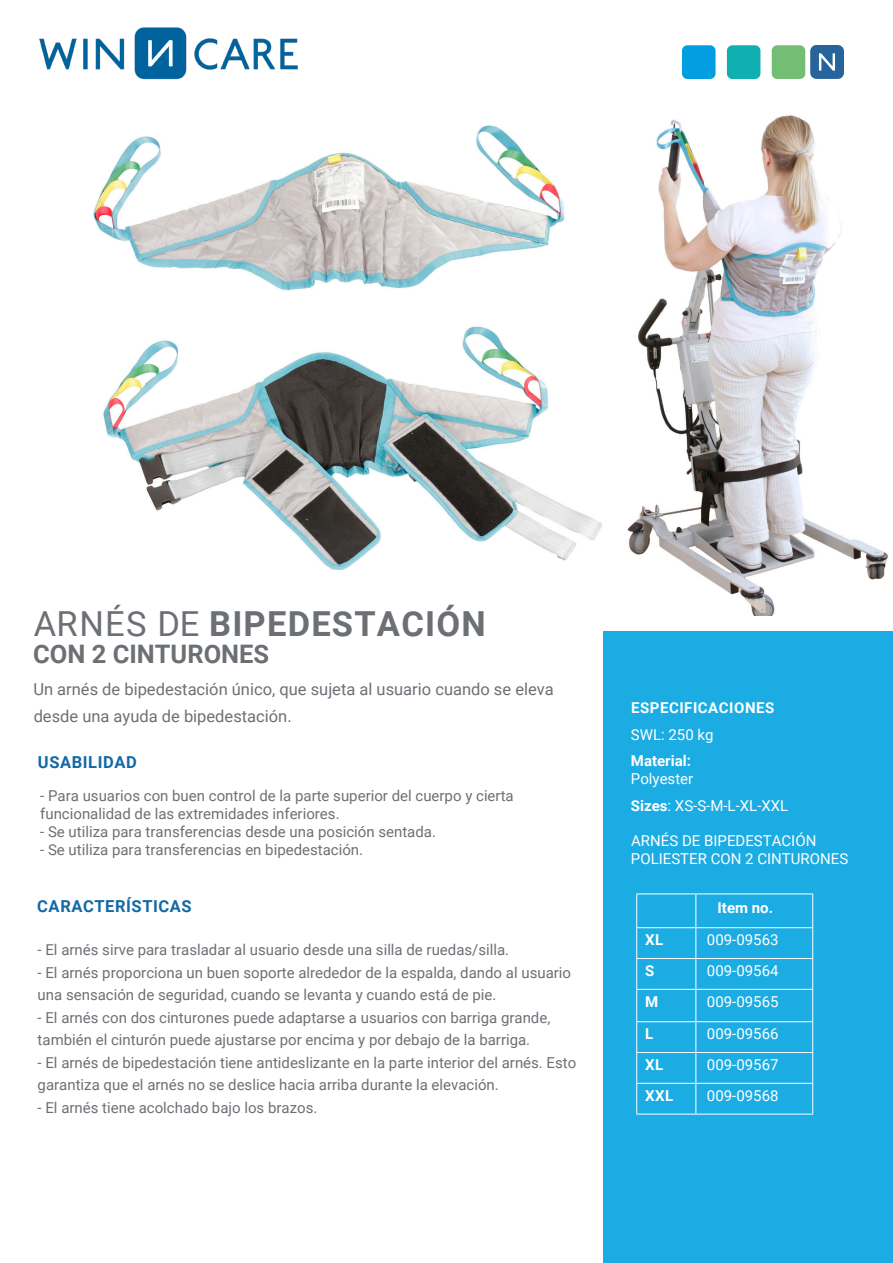
<style>
.page{position:relative;width:893px;height:1263px;background:#fff}
.page>*{position:absolute;margin:0;border:0;box-sizing:border-box;transform-origin:0 0}
.Titre{font:700 34.5px "Roboto";letter-spacing:.035em;color:#6c7075}
.Titre-2{font:700 25.5px "Roboto";color:#6c7075}
.Titre-3{font:16.5px/27.6px "Roboto";color:#6c7075}
.t1{font:700 16.5px "Roboto";letter-spacing:.035em;color:#1269a5}
.t2{font:15px/22.5px "Roboto";color:#6c7075}
.t3{font:15px/26.5px "Roboto";color:#fff}
.t4{font:15px/18px "Roboto";color:#fff}
.t5{font:700 15px/26.5px "Roboto";letter-spacing:.035em;color:#fff}
.t6{font:700 15px "Roboto";letter-spacing:.015em;color:#fff}
.s1{font-weight:400}
.s2{font-style:inherit}
.s3{font-weight:700}
</style>
<div class="page">
<img style="left:93px;top:125px;width:472px;height:166px">
<div style="left:604px;top:631px;width:289px;height:632px;background:#1bace3"></div>
<hr style="left:636px;top:893px;width:60px;height:1px;background:#fff">
<hr style="left:636px;top:894px;width:1px;height:33px;background:#fff">
<hr style="left:696px;top:893px;width:117px;height:1px;background:#fff">
<hr style="left:695px;top:894px;width:1px;height:33px;background:#fff">
<hr style="left:812px;top:894px;width:1px;height:33px;background:#fff">
<hr style="left:636px;top:927px;width:60px;height:1px;background:#fff">
<hr style="left:636px;top:928px;width:1px;height:30px;background:#fff">
<hr style="left:696px;top:927px;width:117px;height:1px;background:#fff">
<hr style="left:695px;top:928px;width:1px;height:30px;background:#fff">
<hr style="left:812px;top:928px;width:1px;height:30px;background:#fff">
<hr style="left:636px;top:958px;width:60px;height:1px;background:#fff">
<hr style="left:636px;top:959px;width:1px;height:30px;background:#fff">
<hr style="left:696px;top:958px;width:117px;height:1px;background:#fff">
<hr style="left:695px;top:959px;width:1px;height:30px;background:#fff">
<hr style="left:812px;top:959px;width:1px;height:30px;background:#fff">
<hr style="left:636px;top:989px;width:60px;height:1px;background:#fff">
<hr style="left:636px;top:990px;width:1px;height:31px;background:#fff">
<hr style="left:696px;top:989px;width:117px;height:1px;background:#fff">
<hr style="left:695px;top:990px;width:1px;height:31px;background:#fff">
<hr style="left:812px;top:990px;width:1px;height:31px;background:#fff">
<hr style="left:636px;top:1021px;width:60px;height:1px;background:#fff">
<hr style="left:636px;top:1022px;width:1px;height:30px;background:#fff">
<hr style="left:696px;top:1021px;width:117px;height:1px;background:#fff">
<hr style="left:695px;top:1022px;width:1px;height:30px;background:#fff">
<hr style="left:812px;top:1022px;width:1px;height:30px;background:#fff">
<hr style="left:636px;top:1052px;width:60px;height:1px;background:#fff">
<hr style="left:636px;top:1053px;width:1px;height:30px;background:#fff">
<hr style="left:696px;top:1052px;width:117px;height:1px;background:#fff">
<hr style="left:695px;top:1053px;width:1px;height:30px;background:#fff">
<hr style="left:812px;top:1053px;width:1px;height:30px;background:#fff">
<hr style="left:636px;top:1083px;width:60px;height:1px;background:#fff">
<svg style="left:636px;top:1084px;width:1px;height:29px"></svg>
<hr style="left:696px;top:1083px;width:117px;height:1px;background:#fff">
<svg style="left:695px;top:1084px;width:1px;height:29px"></svg>
<svg style="left:812px;top:1084px;width:1px;height:29px"></svg>
<hr style="left:636px;top:1113px;width:60px;height:1px;background:#fff">
<hr style="left:696px;top:1113px;width:117px;height:1px;background:#fff">
<img style="left:39px;top:27px;width:259px;height:53px">
<img style="left:627px;top:115px;width:262px;height:501px">
<img style="left:103px;top:326px;width:499px;height:244px">
<img style="left:682px;top:45px;width:161px;height:34px">
<p class="Titre" style="left:34px;top:600px;width:454px"><span class="s1">ARNÉS DE</span> BIPEDESTACIÓN</p>
<p class="Titre-2" style="left:33px;top:636px;width:238px">CON 2 CINTURONES</p>
<p class="Titre-3" style="left:33px;top:674px;width:522px">Un arnés de bipedestación único, que sujeta al usuario cuando se eleva desde una ayuda de bipedestación.</p>
<p class="t1" style="left:38px;top:750px;width:100px">USABILIDAD</p>
<p class="t2" style="left:40px;top:786px;width:475px;line-height:18px">- Para usuarios con buen control de la parte superior del cuerpo y cierta funcionalidad de las extremidades inferiores.</p>
<p class="t2" style="left:40px;top:819px;width:397px">- Se utiliza para transferencias desde una posición sentada.</p>
<p class="t2" style="left:40px;top:837px;width:324px">- Se utiliza para transferencias en bipedestación.</p>
<p class="t1" style="left:37px;top:894px;width:156px">CARACTERÍSTICAS</p>
<p class="t2" style="left:38px;top:938px;width:473px">- El arnés sirve para trasladar al usuario desde una silla de ruedas/silla.</p>
<p class="t2" style="left:38px;top:961px;width:535px">- El arnés proporciona un buen soporte alrededor de la espalda, dando al usuario una sensación de seguridad, cuando se levanta y cuando está de pie.</p>
<p class="t2" style="left:38px;top:1006px;width:514px">- El arnés con dos cinturones puede adaptarse a usuarios con barriga grande, también el cinturón puede ajustarse por encima y por debajo de la barriga.</p>
<p class="t2" style="left:38px;top:1051px;width:540px">- El arnés de bipedestación tiene antideslizante en la parte interior del arnés. Esto garantiza que el arnés no se deslice hacia arriba durante la elevación.</p>
<p class="t2" style="left:38px;top:1096px;width:281px">- El arnés tiene acolchado bajo los brazos.</p>
<p class="t5" style="left:631px;top:694px;width:145px">ESPECIFICACIONES<br><span class="s1">SWL: 250 kg<br></span><span class="s2">Material:</span></p>
<p class="t3" style="left:631px;top:765px;width:159px">Polyester<br><span class="s3">Sizes</span>: XS-S-M-L-XL-XXL</p>
<p class="t4" style="left:631px;top:831px;width:219px">ARNÉS DE BIPEDESTACIÓN<br>POLIESTER CON 2 CINTURONES</p>
<p class="t6" style="left:718px;top:897px;width:57px">Item no.</p>
<p class="t6" style="left:645px;top:929px;width:20px">XL</p>
<p class="t3" style="left:707px;top:926px;width:73px">009-09563</p>
<p class="t6" style="left:645px;top:960px;width:11px">S</p>
<p class="t3" style="left:707px;top:957px;width:73px">009-09564</p>
<p class="t6" style="left:645px;top:991px;width:15px">M</p>
<p class="t3" style="left:707px;top:988px;width:73px">009-09565</p>
<p class="t6" style="left:645px;top:1023px;width:10px">L</p>
<p class="t3" style="left:707px;top:1020px;width:73px">009-09566</p>
<p class="t6" style="left:645px;top:1054px;width:20px">XL</p>
<p class="t3" style="left:707px;top:1051px;width:73px">009-09567</p>
<p class="t6" style="left:645px;top:1085px;width:30px">XXL</p>
<p class="t3" style="left:707px;top:1082px;width:73px">009-09568</p>
</div>
